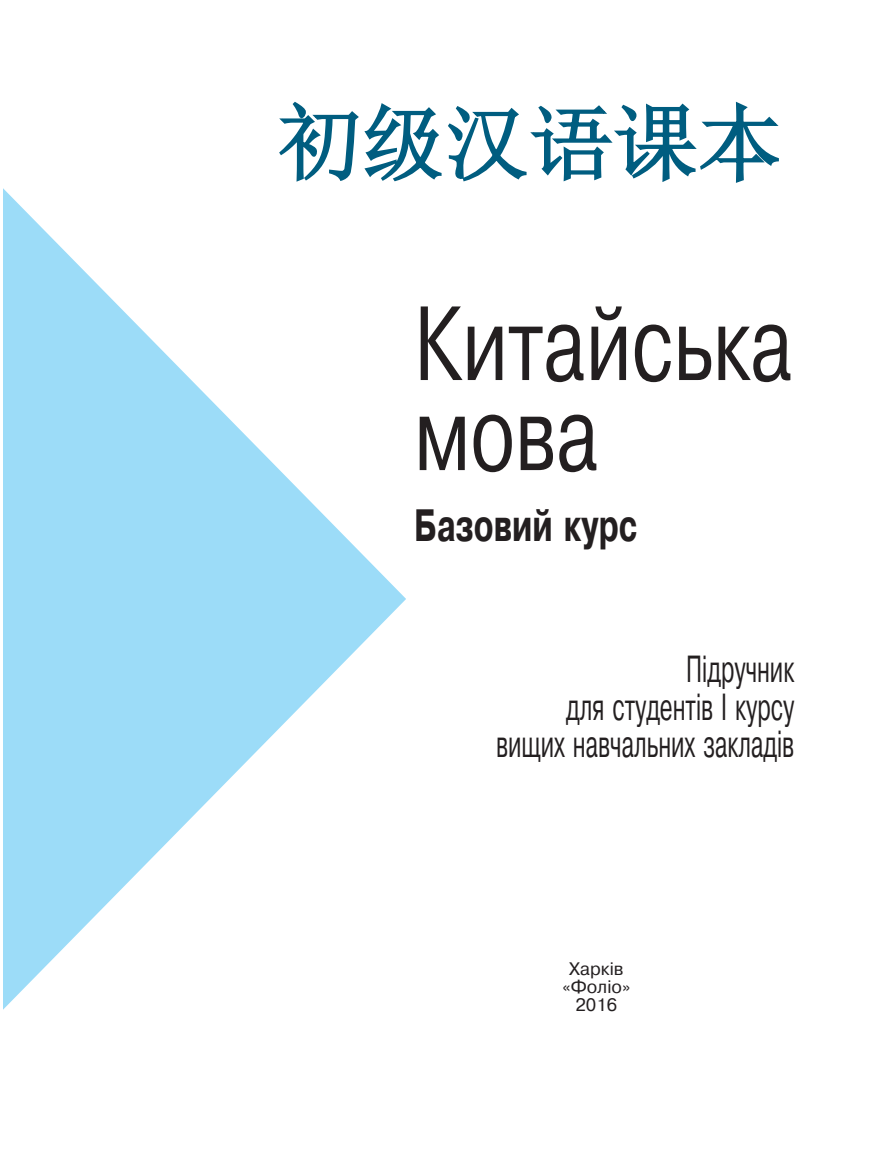
<style>
.page{position:relative;width:893px;height:1149px;background:#fff}
.page>*{position:absolute;margin:0;border:0;box-sizing:border-box;transform-origin:0 0}
.t1{font:105px/90px "A Classic Pragmatica";color:#231f20;scale:.73 1}
.t2{font:84px "Sim Sun";color:#005d80}
.t3{font:700 45px "A Classic Pragmatica";color:#231f20;scale:.7 1}
.t4{font:37.5px/37.5px "A Classic Pragmatica";color:#231f20;text-align:right;scale:.6 1}
.t5{font:18px/18px "A Classic Pragmatica";color:#231f20;text-align:center}
</style>
<div class="page">
<svg style="left:3px;top:188px;width:403px;height:822px"></svg>
<svg style="left:279px;top:101px;width:500px;height:82px"></svg>
<h2 class="t2" style="left:278px;top:100px;width:506px">初级汉语课本</h2>
<h1 class="t1" style="left:414px;top:301px;width:520px">Китайська мова</h1>
<p class="t3" style="left:414px;top:501px;width:321px">Базовий курс</p>
<p class="t4" style="left:496px;top:651px;width:499px">Підручник<br>для студентів I курсу вищих навчальних закладів</p>
<p class="t5" style="left:562px;top:959px;width:69px">Харків «Фоліо»<br>2016</p>
</div>
